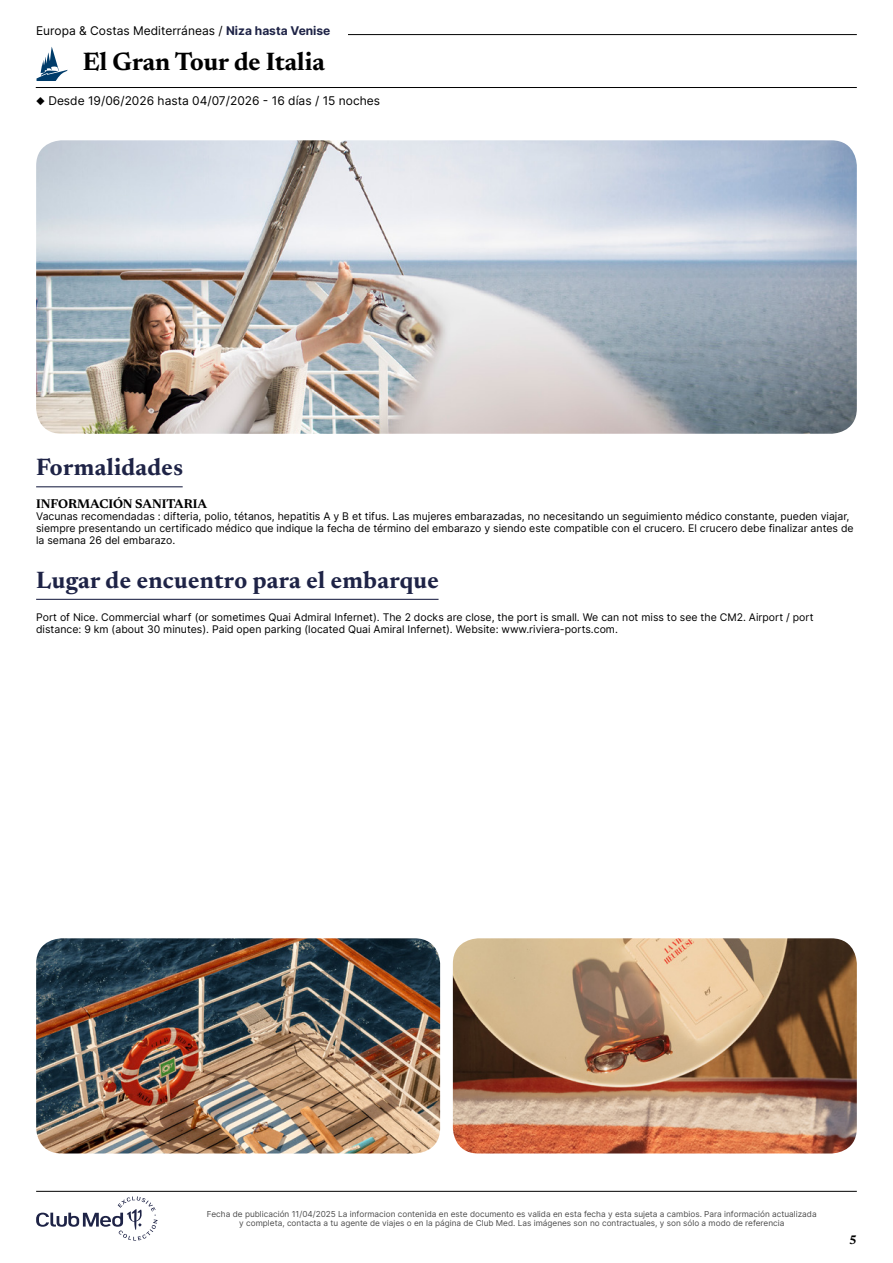
<style>
.page{position:relative;width:893px;height:1263px;background:#fff}
.page>*{position:absolute;margin:0;border:0;box-sizing:border-box;transform-origin:0 0}
.t1{font:700 25.5px "Newsreader 24 pt";color:#000}
.t2{font:700 24px "Newsreader 24 pt";letter-spacing:.015em;color:#1e2346}
.t3{font:700 12.75px "Newsreader 24 pt";color:#000}
.t4{font:700 12.6px "Newsreader 24 pt";color:#000}
.t5{font:12px "Inter";color:#000}
.t6{font:10.5px/12px "Inter";color:#000}
.t7{font:8.25px/9px "Inter";color:#4d4d4d;text-align:center}
.s1{font-weight:700;color:#1e2346}
</style>
<div class="page">
<hr style="left:107px;top:34px;width:750px;height:1px;background:#000">
<hr style="left:36px;top:87px;width:821px;height:1px;background:#000">
<svg style="left:36px;top:47px;width:32px;height:34px"></svg>
<div style="left:36px;top:26px;width:311px;height:17px;background:#fff"></div>
<hr style="left:36px;top:486px;width:147px;height:1px;background:#1e2346">
<hr style="left:36px;top:599px;width:403px;height:1px;background:#1e2346">
<img style="left:36px;top:140px;width:821px;height:294px">
<img style="left:36px;top:938px;width:404px;height:215px">
<img style="left:453px;top:938px;width:404px;height:215px">
<svg style="left:36px;top:1196px;width:122px;height:44px"></svg>
<hr style="left:36px;top:1191px;width:821px;height:1px;background:#000">
<p class="t5" style="left:36px;top:22px;width:296px">Europa &amp; Costas Mediterráneas / <span class="s1">Niza hasta Venise</span></p>
<h1 class="t1" style="left:83px;top:43px;width:243px">El Gran Tour de Italia</h1>
<p class="t5" style="left:36px;top:92px;width:345px">◆ Desde 19/06/2026 hasta 04/07/2026 - 16 días / 15 noches</p>
<h2 class="t2" style="left:36px;top:450px;width:148px">Formalidades</h2>
<p class="t3" style="left:36px;top:495px;width:172px">INFORMACIÓN SANITARIA</p>
<p class="t6" style="left:36px;top:510px;width:819px">Vacunas recomendadas : difteria, polio, tétanos, hepatitis A y B et tifus. Las mujeres embarazadas, no necesitando un seguimiento médico constante, pueden viajar, siempre presentando un certificado médico que indique la fecha de término del embarazo y siendo este compatible con el crucero. El crucero debe finalizar antes de la semana 26 del embarazo.</p>
<h2 class="t2" style="left:36px;top:563px;width:404px">Lugar de encuentro para el embarque</h2>
<p class="t6" style="left:36px;top:611px;width:779px">Port of Nice. Commercial wharf (or sometimes Quai Admiral Infernet). The 2 docks are close, the port is small. We can not miss to see the CM2. Airport / port distance: 9 km (about 30 minutes). Paid open parking (located Quai Amiral Infernet). Website: www.riviera-ports.com.</p>
<p class="t7" style="left:207px;top:1209px;width:611px">Fecha de publicación 11/04/2025 La informacion contenida en este documento es valida en esta fecha y esta sujeta a cambios. Para información actualizada y completa, contacta a tu agente de viajes o en la página de Club Med. Las imágenes son no contractuales, y son sólo a modo de referencia</p>
<p class="t4" style="left:849px;top:1230px;width:9px">5</p>
</div>
